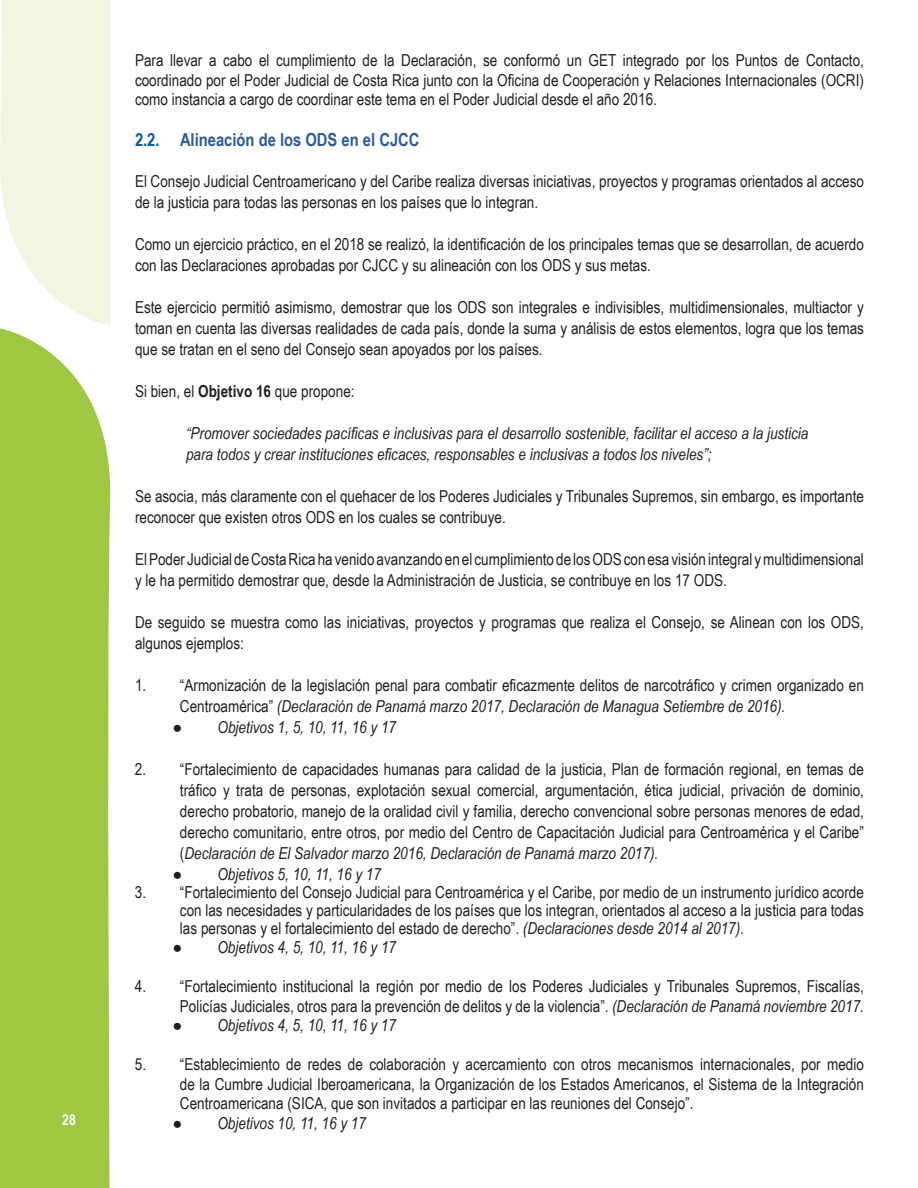
<style>
.page{position:relative;width:918px;height:1188px;background:#fff}
.page>*{position:absolute;margin:0;border:0;box-sizing:border-box;transform-origin:0 0}
.t1{font:700 18px "Arial Narrow";color:#2c5c9d}
.t2{font:16.5px/21px "Arial Narrow";color:#231f20}
.t3{font:italic 16.5px/21px "Arial Narrow";color:#231f20}
.t4{font:700 15px "Arial Narrow";color:#fff}
.s1{color:#015aaa}
.s2{font-weight:700}
.s3{font-style:italic}
.s4{font-style:normal}
</style>
<div class="page">
<div style="left:0;top:328px;width:111px;height:860px;background:#a0c742"></div>
<svg style="left:0;top:0;width:110px;height:326px;background:#f1f7e5"></svg>
<p class="t2" style="left:135px;top:50px;width:731px;line-height:19.5px;text-align:justify">Para llevar a cabo el cumplimiento de la Declaración, se conformó un GET integrado por los Puntos de Contacto, coordinado por el Poder Judicial de Costa Rica junto con la Oficina de Cooperación y Relaciones Internacionales (OCRI) como instancia a cargo de coordinar este tema en el Poder Judicial desde el año 2016.</p>
<p class="t1" style="left:135px;top:126px;width:286px"><span class="s1">2.2.</span> Alineación de los ODS en el CJCC</p>
<p class="t2" style="left:135px;top:170px;width:730px">El Consejo Judicial Centroamericano y del Caribe realiza diversas iniciativas, proyectos y programas orientados al acceso de la justicia para todas las personas en los países que lo integran.</p>
<p class="t2" style="left:135px;top:233px;width:730px">Como un ejercicio práctico, en el 2018 se realizó, la identificación de los principales temas que se desarrollan, de acuerdo con las Declaraciones aprobadas por CJCC y su alineación con los ODS y sus metas.</p>
<p class="t2" style="left:135px;top:296px;width:730px;text-align:justify">Este ejercicio permitió asimismo, demostrar que los ODS son integrales e indivisibles, multidimensionales, multiactor y toman en cuenta las diversas realidades de cada país, donde la suma y análisis de estos elementos, logra que los temas que se tratan en el seno del Consejo sean apoyados por los países.</p>
<p class="t2" style="left:135px;top:380px;width:221px">Si bien, el <span class="s2">Objetivo 16</span> que propone:</p>
<p class="t3" style="left:186px;top:422px;width:624px">“Promover sociedades pacíficas e inclusivas para el desarrollo sostenible, facilitar el acceso a la justicia para todos y crear instituciones eficaces, responsables e inclusivas a todos los niveles”;</p>
<p class="t2" style="left:135px;top:485px;width:730px">Se asocia, más claramente con el quehacer de los Poderes Judiciales y Tribunales Supremos, sin embargo, es importante reconocer que existen otros ODS en los cuales se contribuye.</p>
<p class="t2" style="left:135px;top:548px;width:730px">El Poder Judicial de Costa Rica ha venido avanzando en el cumplimiento de los ODS con esa visión integral y multidimensional y le ha permitido demostrar que, desde la Administración de Justicia, se contribuye en los 17 ODS.</p>
<p class="t2" style="left:135px;top:611px;width:730px">De seguido se muestra como las iniciativas, proyectos y programas que realiza el Consejo, se Alinean con los ODS, algunos ejemplos:</p>
<p class="t2" style="left:180px;top:674px;width:685px;text-indent:-45px">1. “Armonización de la legislación penal para combatir eficazmente delitos de narcotráfico y crimen organizado en<br>Centroamérica” <span class="s3">(Declaración de Panamá marzo 2017, Declaración de Managua Setiembre de 2016).</span></p>
<p class="t3" style="left:172px;top:716px;width:225px">● Objetivos 1, 5, 10, 11, 16 y 17</p>
<p class="t2" style="left:180px;top:758px;width:685px;text-align:justify;text-indent:-45px">2. “Fortalecimiento de capacidades humanas para calidad de la justicia, Plan de formación regional, en temas de tráfico y trata de personas, explotación sexual comercial, argumentación, ética judicial, privación de dominio, derecho probatorio, manejo de la oralidad civil y familia, derecho convencional sobre personas menores de edad, derecho comunitario, entre otros, por medio del Centro de Capacitación Judicial para Centroamérica y el Caribe” (<span class="s3">Declaración de El Salvador marzo 2016, Declaración de Panamá marzo 2017).</span></p>
<p class="t3" style="left:172px;top:863px;width:210px"><span class="s4">●</span> Objetivos 5, 10, 11, 16 y 17</p>
<p class="t2" style="left:180px;top:882px;width:685px;line-height:18px;text-align:justify;text-indent:-45px">3. “Fortalecimiento del Consejo Judicial para Centroamérica y el Caribe, por medio de un instrumento jurídico acorde con las necesidades y particularidades de los países que los integran, orientados al acceso a la justicia para todas las personas y el fortalecimiento del estado de derecho”. <span class="s3">(Declaraciones desde 2014 al 2017).</span></p>
<p class="t3" style="left:172px;top:937px;width:225px"><span class="s4">●</span> Objetivos 4, 5, 10, 11, 16 y 17</p>
<p class="t2" style="left:135px;top:976px;width:730px;line-height:19.5px;text-align:right">4. “Fortalecimiento institucional la región por medio de los Poderes Judiciales y Tribunales Supremos, Fiscalías,<br>Policías Judiciales, otros para la prevención de delitos y de la violencia”. <span class="s3">(Declaración de Panamá noviembre 2017.</span></p>
<p class="t3" style="left:172px;top:1015px;width:225px"><span class="s4">●</span> Objetivos 4, 5, 10, 11, 16 y 17</p>
<p class="t2" style="left:180px;top:1054px;width:685px;line-height:19.5px;text-align:justify;text-indent:-45px">5. “Establecimiento de redes de colaboración y acercamiento con otros mecanismos internacionales, por medio de la Cumbre Judicial Iberoamericana, la Organización de los Estados Americanos, el Sistema de la Integración Centroamericana (SICA, que son invitados a participar en las reuniones del Consejo”.</p>
<p class="t4" style="left:62px;top:1109px;width:15px">28</p>
<p class="t3" style="left:172px;top:1112px;width:195px"><span class="s4">●</span> Objetivos 10, 11, 16 y 17</p>
</div>
